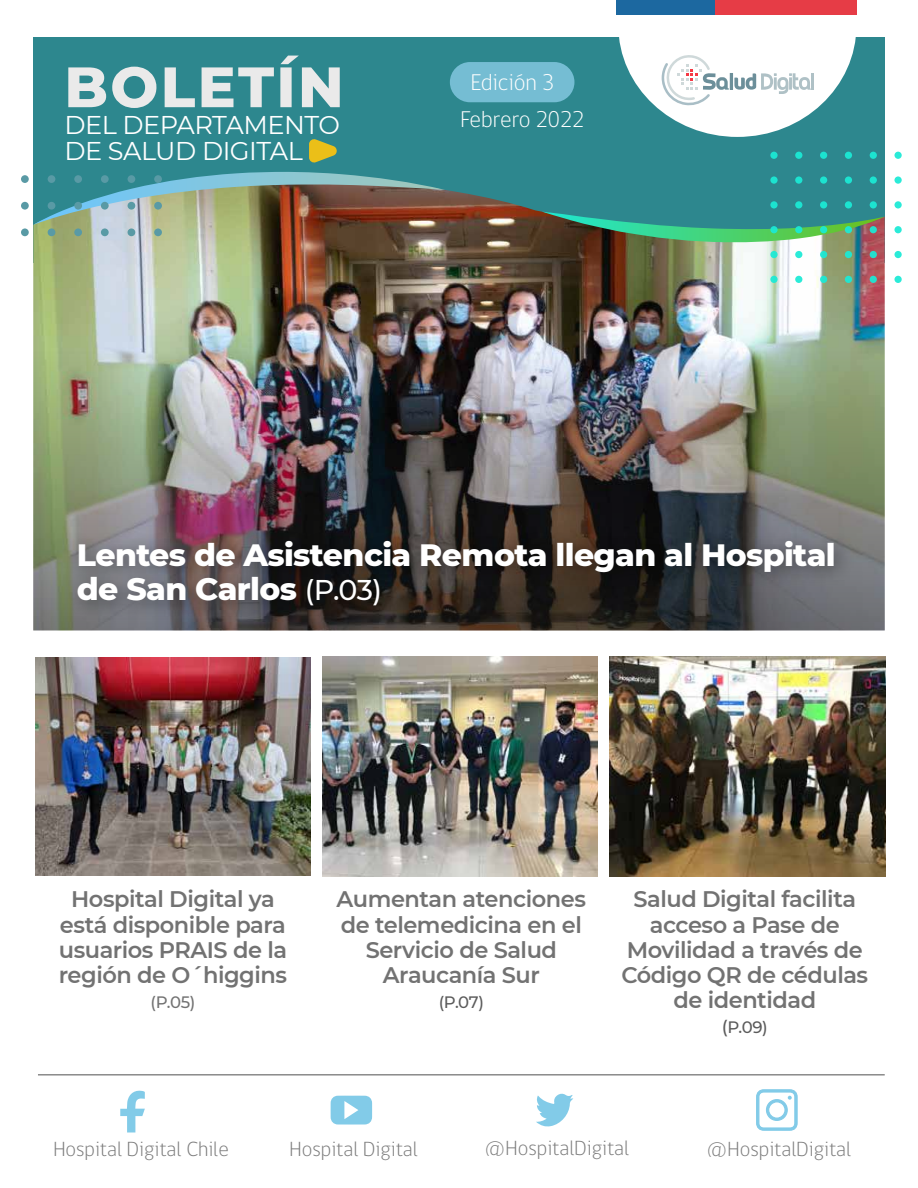
<style>
.page{position:relative;width:918px;height:1188px;background:#fff}
.page>*{position:absolute;margin:0;border:0;box-sizing:border-box;transform-origin:0 0}
.t1{font:800 56.85px "Montserrat";letter-spacing:.04em;color:#eaeaea}
.t2{font:800 31.5px/34.2px "Montserrat";letter-spacing:-.02em;color:#fff}
.t3{font:25.65px/26.4px "Montserrat";letter-spacing:-.02em;color:#fff}
.t4{font:300 23.25px/37.2px "gob CL";color:#fff}
.t5{font:600 22.5px/25.2px "Montserrat";letter-spacing:-.02em;color:#727272;text-align:center}
.t6{font:300 21px "gob CL";color:#7a7a7a}
.t7{font:500 16.5px "Montserrat";color:#5b5b5b}
.t8{font:500 16.5px "Montserrat";color:#727272}
.s1{font-weight:500;font-size:28.5px}
.s2{font-size:18px}
</style>
<div class="page">
<div style="left:33px;top:37px;width:852px;height:226px;background:#2d878e"></div>
<div style="left:450px;top:62px;width:124px;height:40px;background:#75bdd3;border-radius:20px"></div>
<div style="left:616px;top:0;width:99px;height:15px;background:#1c68a0"></div>
<div style="left:715px;top:0;width:141px;height:15px;background:#e63c46"></div>
<svg style="left:619px;top:37px;width:237px;height:100px"></svg>
<svg style="left:120px;top:1090px;width:25px;height:42px"></svg>
<svg style="left:331px;top:1096px;width:41px;height:29px"></svg>
<svg style="left:536px;top:1093px;width:37px;height:34px"></svg>
<svg style="left:756px;top:1089px;width:42px;height:42px"></svg>
<img style="left:33px;top:177px;width:852px;height:170px">
<img style="left:33px;top:347px;width:852px;height:283px">
<img style="left:33px;top:172px;width:412px;height:53px">
<img style="left:542px;top:212px;width:343px;height:31px">
<img style="left:58px;top:520px;width:828px;height:162px">
<div style="left:21px;top:175px;width:8px;height:8px;background:#599aa5;border-radius:50%"></div>
<div style="left:48px;top:175px;width:7px;height:8px;background:#599aa5;border-radius:50%"></div>
<div style="left:74px;top:175px;width:8px;height:8px;background:#599aa5;border-radius:50%"></div>
<div style="left:101px;top:175px;width:8px;height:8px;background:#599aa5;border-radius:50%"></div>
<div style="left:128px;top:175px;width:7px;height:8px;background:#599aa5;border-radius:50%"></div>
<div style="left:154px;top:175px;width:8px;height:8px;background:#599aa5;border-radius:50%"></div>
<div style="left:21px;top:202px;width:8px;height:8px;background:#599aa5;border-radius:50%"></div>
<div style="left:48px;top:202px;width:7px;height:8px;background:#599aa5;border-radius:50%"></div>
<div style="left:74px;top:202px;width:8px;height:8px;background:#599aa5;border-radius:50%"></div>
<div style="left:101px;top:202px;width:8px;height:8px;background:#599aa5;border-radius:50%"></div>
<div style="left:128px;top:202px;width:7px;height:8px;background:#599aa5;border-radius:50%"></div>
<div style="left:154px;top:202px;width:8px;height:8px;background:#599aa5;border-radius:50%"></div>
<div style="left:21px;top:228px;width:8px;height:8px;background:#599aa5;border-radius:50%"></div>
<div style="left:48px;top:228px;width:7px;height:8px;background:#599aa5;border-radius:50%"></div>
<div style="left:74px;top:228px;width:8px;height:8px;background:#599aa5;border-radius:50%"></div>
<div style="left:101px;top:228px;width:8px;height:8px;background:#599aa5;border-radius:50%"></div>
<div style="left:128px;top:228px;width:7px;height:8px;background:#599aa5;border-radius:50%"></div>
<div style="left:154px;top:228px;width:8px;height:8px;background:#599aa5;border-radius:50%"></div>
<svg style="left:770px;top:152px;width:8px;height:7px"></svg>
<div style="left:795px;top:152px;width:7px;height:7px;background:#1ce3d0;border-radius:50%"></div>
<div style="left:820px;top:152px;width:7px;height:7px;background:#1ce3d0;border-radius:50%"></div>
<div style="left:845px;top:152px;width:7px;height:7px;background:#1ce3d0;border-radius:50%"></div>
<div style="left:870px;top:152px;width:7px;height:7px;background:#1ce3d0;border-radius:50%"></div>
<svg style="left:894px;top:152px;width:8px;height:7px"></svg>
<svg style="left:770px;top:176px;width:8px;height:8px"></svg>
<svg style="left:795px;top:176px;width:7px;height:8px"></svg>
<div style="left:820px;top:176px;width:7px;height:8px;background:#1ce3d0;border-radius:50%"></div>
<div style="left:845px;top:176px;width:7px;height:8px;background:#1ce3d0;border-radius:50%"></div>
<svg style="left:870px;top:176px;width:7px;height:8px"></svg>
<svg style="left:894px;top:176px;width:8px;height:8px"></svg>
<svg style="left:770px;top:201px;width:8px;height:8px"></svg>
<svg style="left:795px;top:201px;width:7px;height:8px"></svg>
<div style="left:820px;top:201px;width:7px;height:8px;background:#1ce3d0;border-radius:50%"></div>
<svg style="left:845px;top:201px;width:7px;height:8px"></svg>
<svg style="left:870px;top:201px;width:7px;height:8px"></svg>
<svg style="left:894px;top:201px;width:8px;height:8px"></svg>
<svg style="left:770px;top:226px;width:8px;height:7px"></svg>
<div style="left:795px;top:226px;width:7px;height:7px;background:#1fe7cc;border-radius:50%"></div>
<div style="left:820px;top:226px;width:7px;height:7px;background:#1fe7cb;border-radius:50%"></div>
<div style="left:845px;top:226px;width:7px;height:7px;background:#22e4cd;border-radius:50%"></div>
<div style="left:870px;top:226px;width:7px;height:7px;background:#25decc;border-radius:50%"></div>
<svg style="left:894px;top:226px;width:8px;height:7px"></svg>
<svg style="left:770px;top:251px;width:8px;height:7px"></svg>
<div style="left:795px;top:251px;width:7px;height:7px;background:#2bebd8;border-radius:50%"></div>
<div style="left:820px;top:251px;width:7px;height:7px;background:#23e4cf;border-radius:50%"></div>
<div style="left:845px;top:251px;width:7px;height:7px;background:#23e4cd;border-radius:50%"></div>
<div style="left:870px;top:251px;width:7px;height:7px;background:#26dfcd;border-radius:50%"></div>
<svg style="left:894px;top:251px;width:8px;height:7px"></svg>
<svg style="left:770px;top:276px;width:8px;height:7px"></svg>
<div style="left:795px;top:276px;width:7px;height:7px;background:#2bebd8;border-radius:50%"></div>
<div style="left:820px;top:276px;width:7px;height:7px;background:#23e5cf;border-radius:50%"></div>
<div style="left:845px;top:276px;width:7px;height:7px;background:#23e4ce;border-radius:50%"></div>
<div style="left:870px;top:276px;width:7px;height:7px;background:#26dfcd;border-radius:50%"></div>
<svg style="left:894px;top:276px;width:8px;height:7px"></svg>
<svg style="left:309px;top:139px;width:28px;height:24px"></svg>
<hr style="left:38px;top:1074px;width:847px;height:1px;background:#4f4f4f">
<img style="left:35px;top:658px;width:276px;height:218px">
<img style="left:322px;top:657px;width:276px;height:220px">
<img style="left:610px;top:657px;width:275px;height:220px">
<h1 class="t1" style="left:64px;top:45px;width:281px">BOLETÍN</h1>
<p class="t3" style="left:64px;top:110px;width:277px">DEL DEPARTAMENTO<br>DE SALUD DIGITAL</p>
<p class="t4" style="left:461px;top:64px;width:125px;text-indent:10px">Edición 3<br>Febrero 2022</p>
<h2 class="t2" style="left:77px;top:536px;width:760px">Lentes de Asistencia Remota llegan al Hospital de San Carlos <span class="s1">(P.03)</span></h2>
<p class="t5" style="left:59px;top:886px;width:230px">Hospital Digital ya está disponible para usuarios PRAIS de la región de O´higgins</p>
<p class="t8" style="left:150px;top:991px;width:46px">(P.05)</p>
<p class="t5" style="left:337px;top:886px;width:251px">Aumentan atenciones de telemedicina en el<br>Servicio de Salud<br>Araucanía Sur</p>
<p class="t7" style="left:439px;top:991px;width:47px">(P.07)</p>
<p class="t5" style="left:621px;top:886px;width:248px">Salud Digital facilita acceso a Pase de<br>Movilidad a través de<br>Código QR de cédulas de identidad</p>
<p class="t7" style="left:722px;top:1016px;width:48px"><span class="s2">(</span>P.09)</p>
<p class="t6" style="left:53px;top:1134px;width:177px">Hospital Digital Chile</p>
<p class="t6" style="left:290px;top:1134px;width:130px">Hospital Digital</p>
<p class="t6" style="left:485px;top:1134px;width:146px">@HospitalDigital</p>
<p class="t6" style="left:707px;top:1134px;width:146px">@HospitalDigital</p>
</div>
